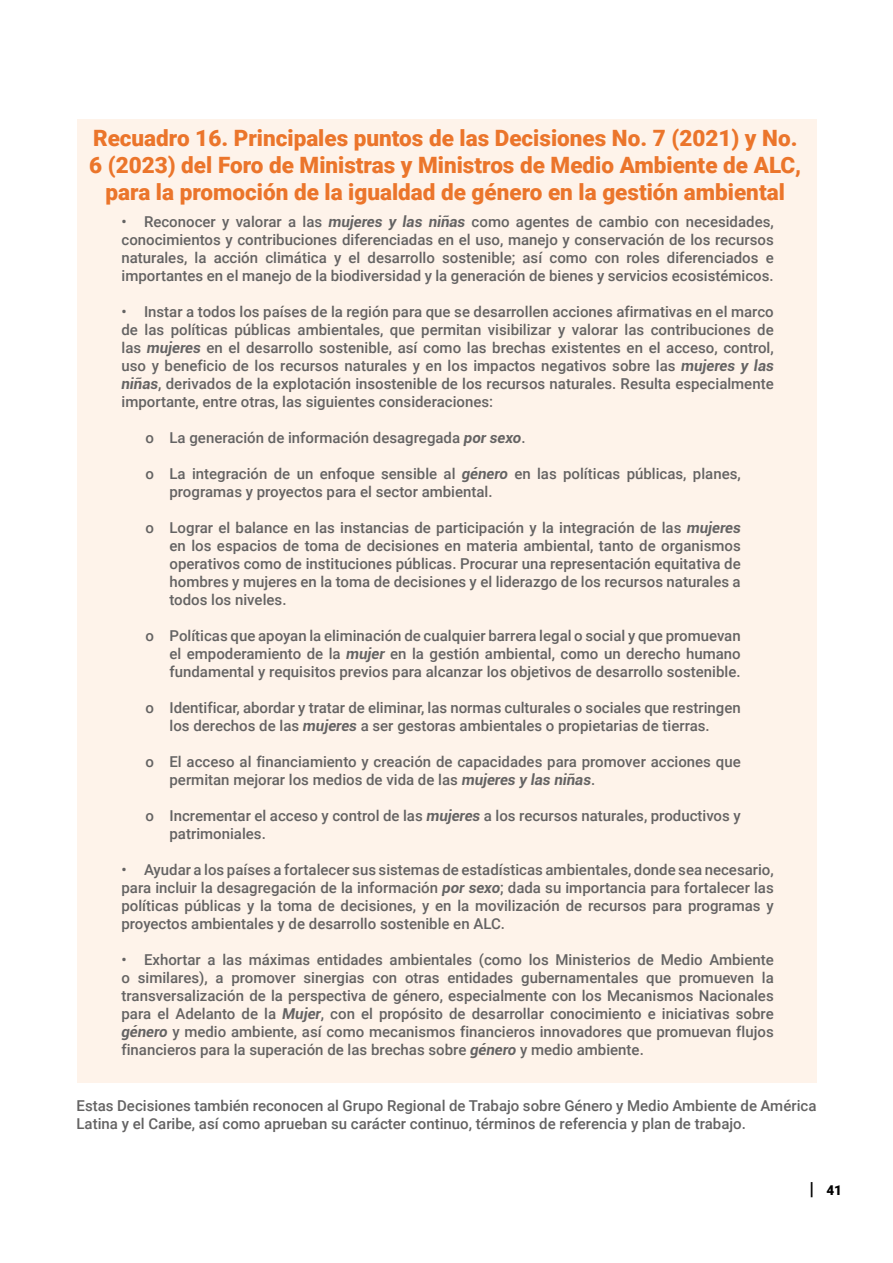
<style>
.page{position:relative;width:893px;height:1263px;background:#fff}
.page>*{position:absolute;margin:0;border:0;box-sizing:border-box;transform-origin:0 0}
.t1{font:900 22.5px/27px "Roboto";color:#eb752b;text-align:center}
.t2{font:500 15px/18px "Roboto";color:#646363;text-align:justify}
.t3{font:900 13.5px "Roboto";color:#000}
.s1{font-weight:700;font-style:italic}
.s2{font-size:18px}
</style>
<div class="page">
<div style="left:77px;top:119px;width:739px;height:963px;background:#fef3ea"></div>
<h1 class="t1" style="left:89px;top:123px;width:714px">Recuadro 16. Principales puntos de las Decisiones No. 7 (2021) y No.<br>6 (2023) del Foro de Ministras y Ministros de Medio Ambiente de ALC, para la promoción de la igualdad de género en la gestión ambiental</h1>
<p class="t2" style="left:122px;top:212px;width:654px">• Reconocer y valorar a las <span class="s1">mujeres y las niñas</span> como agentes de cambio con necesidades, conocimientos y contribuciones diferenciadas en el uso, manejo y conservación de los recursos naturales, la acción climática y el desarrollo sostenible; así como con roles diferenciados e importantes en el manejo de la biodiversidad y la generación de bienes y servicios ecosistémicos.</p>
<p class="t2" style="left:122px;top:302px;width:654px">• Instar a todos los países de la región para que se desarrollen acciones afirmativas en el marco de las políticas públicas ambientales, que permitan visibilizar y valorar las contribuciones de las <span class="s1">mujeres</span> en el desarrollo sostenible, así como las brechas existentes en el acceso, control, uso y beneficio de los recursos naturales y en los impactos negativos sobre las <span class="s1">mujeres y las niñas</span>, derivados de la explotación insostenible de los recursos naturales. Resulta especialmente importante, entre otras, las siguientes consideraciones:</p>
<p class="t2" style="left:146px;top:428px;width:382px">o La generación de información desagregada <span class="s1">por sexo</span>.</p>
<p class="t2" style="left:170px;top:464px;width:573px;text-indent:-24px">o La integración de un enfoque sensible al <span class="s1">género</span> en las políticas públicas, planes, programas y proyectos para el sector ambiental.</p>
<p class="t2" style="left:170px;top:518px;width:573px;text-indent:-24px">o Lograr el balance en las instancias de participación y la integración de las <span class="s1">mujeres </span>en los espacios de toma de decisiones en materia ambiental, tanto de organismos operativos como de instituciones públicas. Procurar una representación equitativa de hombres y mujeres en la toma de decisiones y el liderazgo de los recursos naturales a todos los niveles.</p>
<p class="t2" style="left:170px;top:626px;width:573px;text-indent:-24px">o Políticas que apoyan la eliminación de cualquier barrera legal o social y que promuevan el empoderamiento de la <span class="s1">mujer</span> en la gestión ambiental, como un derecho humano fundamental y requisitos previos para alcanzar los objetivos de desarrollo sostenible.</p>
<p class="t2" style="left:146px;top:698px;width:597px;text-align:center">o Identificar, abordar y tratar de eliminar, las normas culturales o sociales que restringen los derechos de las <span class="s1">mujeres</span> a ser gestoras ambientales o propietarias de tierras.</p>
<p class="t2" style="left:170px;top:752px;width:573px;text-indent:-24px">o El acceso al financiamiento y creación de capacidades para promover acciones que permitan mejorar los medios de vida de las <span class="s1">mujeres y las niñas</span>.</p>
<p class="t2" style="left:170px;top:806px;width:573px;text-indent:-24px">o Incrementar el acceso y control de las <span class="s1">mujeres</span> a los recursos naturales, productivos y patrimoniales.</p>
<p class="t2" style="left:122px;top:860px;width:654px">• Ayudar a los países a fortalecer sus sistemas de estadísticas ambientales, donde sea necesario, para incluir la desagregación de la información <span class="s1">por sexo</span>; dada su importancia para fortalecer las políticas públicas y la toma de decisiones, y en la movilización de recursos para programas y proyectos ambientales y de desarrollo sostenible en ALC.</p>
<p class="t2" style="left:122px;top:950px;width:654px">• Exhortar a las máximas entidades ambientales (como los Ministerios de Medio Ambiente o similares), a promover sinergias con otras entidades gubernamentales que promueven la transversalización de la perspectiva de género, especialmente con los Mecanismos Nacionales para el Adelanto de la <span class="s1">Mujer</span>, con el propósito de desarrollar conocimiento e iniciativas sobre <span class="s1">género</span> y medio ambiente, así como mecanismos financieros innovadores que promuevan flujos financieros para la superación de las brechas sobre <span class="s1">género</span> y medio ambiente.</p>
<p class="t2" style="left:77px;top:1096px;width:741px">Estas Decisiones también reconocen al Grupo Regional de Trabajo sobre Género y Medio Ambiente de América<br>Latina y el Caribe, así como aprueban su carácter continuo, términos de referencia y plan de trabajo.</p>
<p class="t3" style="left:809px;top:1180px;width:34px"><span class="s2">|</span> 41</p>
</div>
